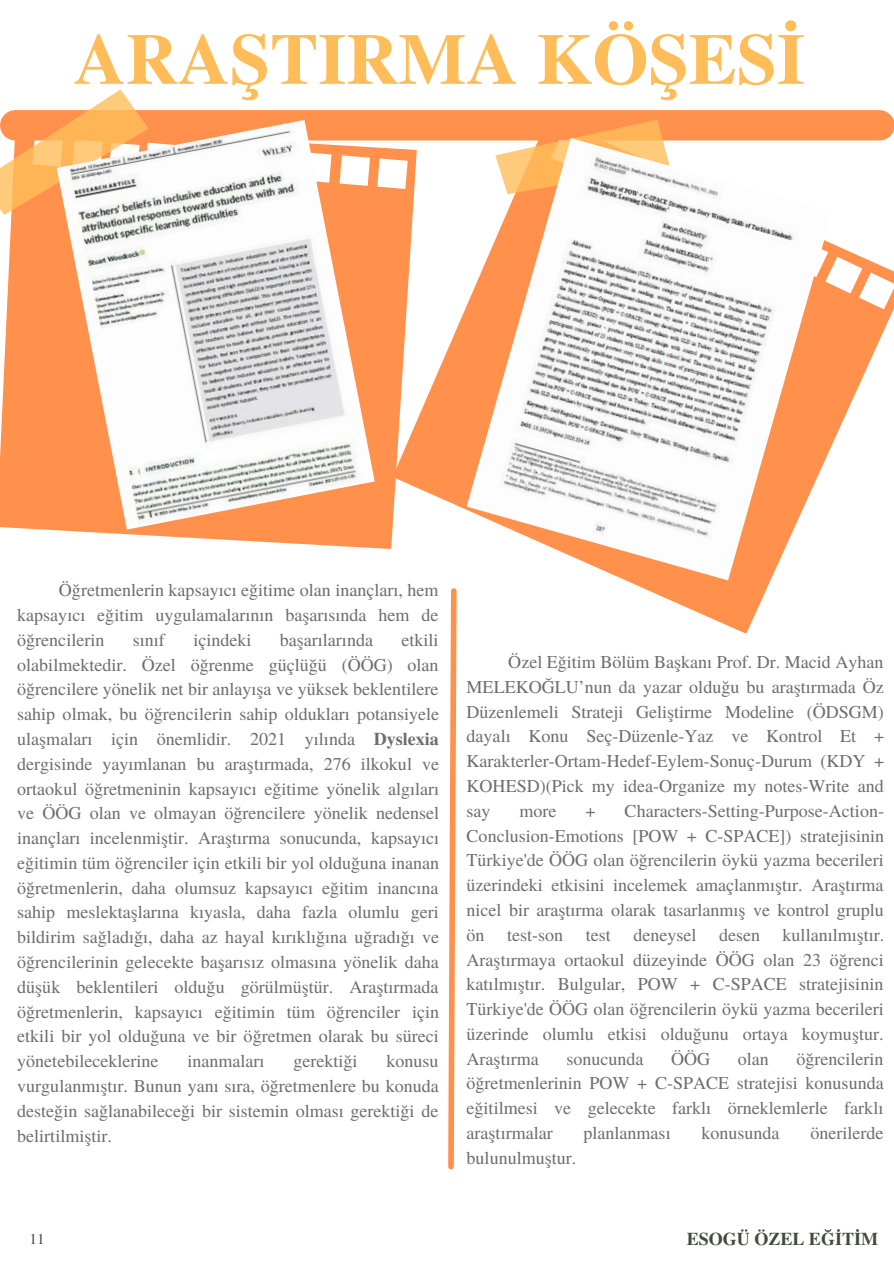
<style>
.page{position:relative;width:894px;height:1264px;background:#fff}
.page>*{position:absolute;margin:0;border:0;box-sizing:border-box;transform-origin:0 0}
.t1{font:700 72px "Te X Gyre Termes";color:#ffbd59}
.t2{font:18px/24.8px "Te X Gyre Termes";color:#6d6d6d;text-align:justify}
.t3{font:700 18px "Te X Gyre Termes";color:#414b3b}
.t4{font:15px "Te X Gyre Termes";color:#414b3b}
.s1{font-weight:700}
</style>
<div class="page">
<div style="left:15px;top:110px;width:864px;height:30px;background:#ff914d"></div>
<svg style="left:0;top:140px;width:385px;height:409px;fill:#ff914d"></svg>
<svg style="left:0;top:89px;width:148px;height:126px"></svg>
<img style="left:57px;top:120px;width:317px;height:409px">
<svg style="left:385px;top:110px;width:508px;height:524px"></svg>
<svg style="left:484px;top:110px;width:198px;height:28px"></svg>
<img style="left:466px;top:138px;width:366px;height:442px">
<svg style="left:445px;top:585px;width:14px;height:585px"></svg>
<h1 class="t1" style="left:74px;top:3px;width:732px">ARAŞTIRMA KÖŞESİ</h1>
<p class="t2" style="left:17px;top:577px;width:422px;text-indent:42px">Öğretmenlerin kapsayıcı eğitime olan inançları, hem kapsayıcı eğitim uygulamalarının başarısında hem de öğrencilerin</p>
<p class="t2" style="left:17px;top:626px;width:423px;text-indent:384px">etkili olabilmektedir. Özel öğrenme güçlüğü (ÖÖG) olan öğrencilere yönelik net bir anlayışa ve yüksek beklentilere sahip olmak, bu öğrencilerin sahip oldukları potansiyele ulaşmaları için önemlidir. 2021 yılında <span class="s1">Dyslexia </span>dergisinde yayımlanan bu araştırmada, 276 ilkokul ve ortaokul öğretmeninin kapsayıcı eğitime yönelik algıları ve ÖÖG olan ve olmayan öğrencilere yönelik nedensel inançları incelenmiştir. Araştırma sonucunda, kapsayıcı eğitimin tüm öğrenciler için etkili bir yol olduğuna inanan öğretmenlerin, daha olumsuz kapsayıcı eğitim inancına sahip meslektaşlarına kıyasla, daha fazla olumlu geri bildirim sağladığı, daha az hayal kırıklığına uğradığı ve öğrencilerinin gelecekte başarısız olmasına yönelik daha düşük beklentileri olduğu görülmüştür. Araştırmada öğretmenlerin, kapsayıcı eğitimin tüm öğrenciler için etkili bir yol olduğuna ve bir öğretmen olarak bu süreci yönetebileceklerine</p>
<p class="t2" style="left:133px;top:626px;width:34px">sınıf</p>
<p class="t2" style="left:193px;top:626px;width:60px">içindeki</p>
<p class="t2" style="left:280px;top:626px;width:95px">başarılarında</p>
<p class="t2" style="left:17px;top:1047px;width:423px;text-indent:369px">konusu vurgulanmıştır. Bunun yanı sıra, öğretmenlere bu konuda desteğin sağlanabileceği bir sistemin olması gerektiği de belirtilmiştir.</p>
<p class="t2" style="left:187px;top:1047px;width:79px">inanmaları</p>
<p class="t2" style="left:293px;top:1047px;width:66px">gerektiği</p>
<p class="t2" style="left:466px;top:648px;width:419px;text-indent:42px">Özel Eğitim Bölüm Başkanı Prof. Dr. Macid Ayhan MELEKOĞLU’nun da yazar olduğu bu araştırmada Öz Düzenlemeli Strateji Geliştirme Modeline (ÖDSGM) dayalı Konu Seç-Düzenle-Yaz ve Kontrol Et + Karakterler-Ortam-Hedef-Eylem-Sonuç-Durum (KDY + KOHESD)(Pick my idea-Organize my notes-Write and say</p>
<p class="t2" style="left:466px;top:797px;width:419px;text-indent:158px">Characters-Setting-Purpose-Action-Conclusion-Emotions [POW + C-SPACE]) stratejisinin Türkiye'de ÖÖG olan öğrencilerin öykü yazma becerileri üzerindeki etkisini incelemek amaçlanmıştır. Araştırma nicel bir araştırma olarak tasarlanmış ve kontrol gruplu ön</p>
<p class="t2" style="left:519px;top:797px;width:39px">more</p>
<p class="t2" style="left:585px;top:797px;width:12px">+</p>
<p class="t2" style="left:466px;top:921px;width:419px;text-indent:316px">kullanılmıştır.<br>Araştırmaya ortaokul düzeyinde ÖÖG olan 23 öğrenci katılmıştır. Bulgular, POW + C-SPACE stratejisinin Türkiye'de ÖÖG olan öğrencilerin öykü yazma becerileri üzerinde olumlu etkisi olduğunu ortaya koymuştur.<br>Araştırma</p>
<p class="t2" style="left:507px;top:921px;width:105px">test-son test</p>
<p class="t2" style="left:633px;top:921px;width:128px">deneysel desen</p>
<p class="t2" style="left:566px;top:1045px;width:79px">sonucunda</p>
<p class="t2" style="left:671px;top:1045px;width:41px">ÖÖG</p>
<p class="t2" style="left:737px;top:1045px;width:33px">olan</p>
<p class="t2" style="left:466px;top:1045px;width:418px;text-indent:329px">öğrencilerin öğretmenlerinin POW + C-SPACE stratejisi konusunda eğitilmesi ve gelecekte farklı örneklemlerle farklı araştırmalar</p>
<p class="t2" style="left:583px;top:1119px;width:89px">planlanması</p>
<p class="t2" style="left:701px;top:1119px;width:80px">konusunda</p>
<p class="t2" style="left:810px;top:1119px;width:75px">önerilerde</p>
<p class="t2" style="left:466px;top:1144px;width:111px">bulunulmuştur.</p>
<p class="t4" style="left:30px;top:1227px;width:17px">11</p>
<p class="t3" style="left:686px;top:1225px;width:193px">ESOGÜ ÖZEL EĞİTİM</p>
</div>
